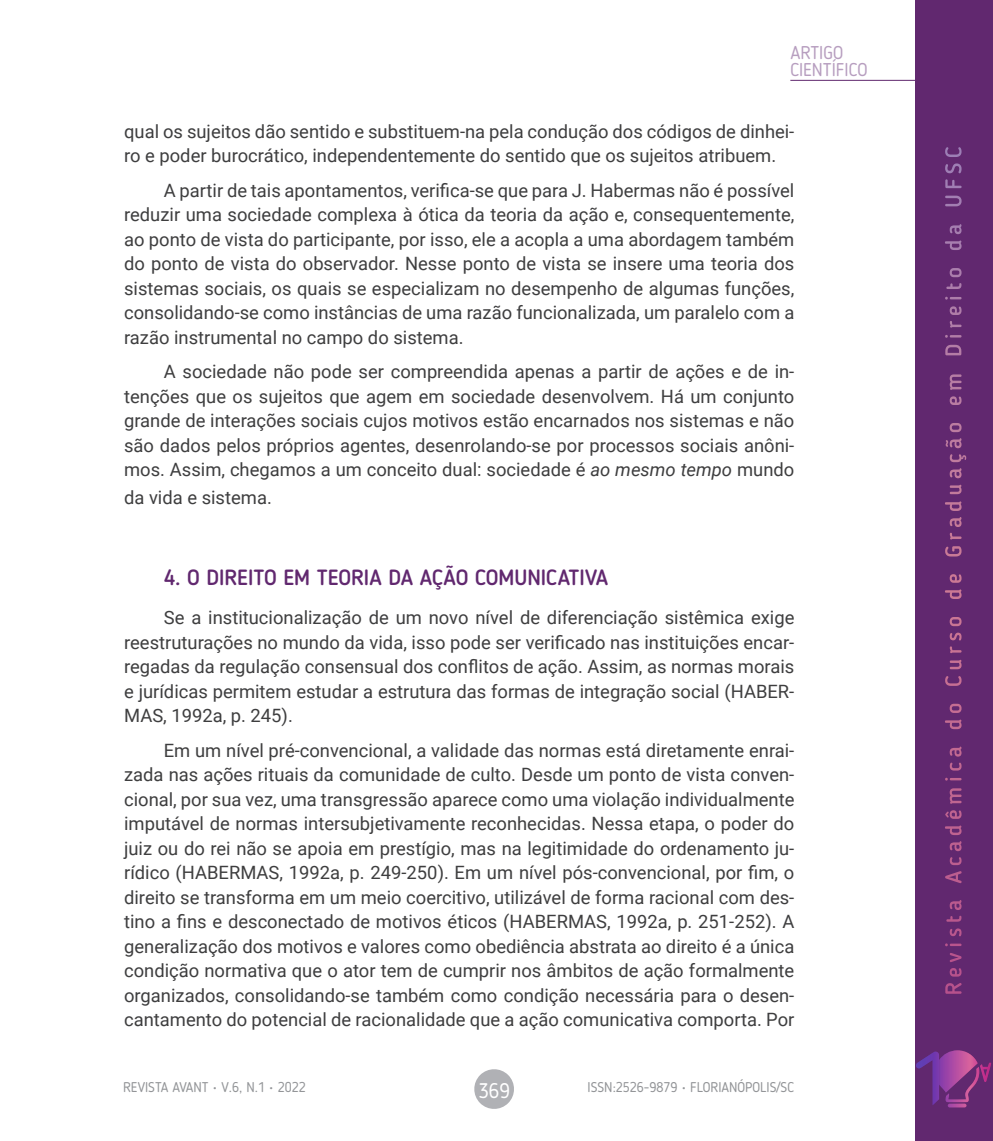
<style>
.page{position:relative;width:993px;height:1141px;background:#fff}
.page>*{position:absolute;margin:0;border:0;box-sizing:border-box;transform-origin:0 0}
.SEÇÕES{font:500 21.88px "Blogger Sans";color:#61286f}
.t1{font:21px "Blogger Sans";color:#fff}
.MIOLO{font:18.38px/24.5px "Roboto";color:#3e3e3f;text-align:justify}
.t2{font:18.38px/17.5px "Blogger Sans";color:#b79ebf}
.t3{font:14px "Blogger Sans";color:#939598}
.s1{font-style:italic}
</style>
<div class="page">
<svg style="left:474px;top:1069px;width:40px;height:40px"></svg>
<hr style="left:790px;top:80px;width:125px;height:1px;background:#61286f">
<div style="left:915px;top:0;width:77px;height:1141px;background:#61286f"></div>
<svg style="left:916px;top:1050px;width:74px;height:57px"></svg>
<svg style="left:945px;top:983px;width:16px;height:11px"></svg>
<svg style="left:949px;top:968px;width:12px;height:9px"></svg>
<svg style="left:949px;top:953px;width:12px;height:9px"></svg>
<svg style="left:945px;top:943px;width:16px;height:3px"></svg>
<svg style="left:949px;top:928px;width:12px;height:8px"></svg>
<svg style="left:946px;top:916px;width:15px;height:6px"></svg>
<svg style="left:949px;top:900px;width:12px;height:10px"></svg>
<svg style="left:945px;top:871px;width:16px;height:12px"></svg>
<svg style="left:949px;top:857px;width:12px;height:8px"></svg>
<svg style="left:949px;top:841px;width:12px;height:10px"></svg>
<svg style="left:945px;top:826px;width:16px;height:9px"></svg>
<svg style="left:945px;top:810px;width:16px;height:9px"></svg>
<svg style="left:949px;top:788px;width:12px;height:16px"></svg>
<svg style="left:945px;top:778px;width:16px;height:3px"></svg>
<svg style="left:949px;top:763px;width:12px;height:8px"></svg>
<svg style="left:949px;top:747px;width:12px;height:10px"></svg>
<svg style="left:945px;top:720px;width:16px;height:9px"></svg>
<svg style="left:949px;top:704px;width:12px;height:9px"></svg>
<svg style="left:945px;top:676px;width:16px;height:10px"></svg>
<svg style="left:949px;top:660px;width:12px;height:9px"></svg>
<svg style="left:949px;top:646px;width:12px;height:7px"></svg>
<svg style="left:949px;top:633px;width:12px;height:7px"></svg>
<svg style="left:949px;top:617px;width:12px;height:9px"></svg>
<svg style="left:945px;top:589px;width:16px;height:10px"></svg>
<svg style="left:949px;top:574px;width:12px;height:9px"></svg>
<svg style="left:945px;top:546px;width:16px;height:10px"></svg>
<svg style="left:949px;top:533px;width:12px;height:6px"></svg>
<svg style="left:949px;top:517px;width:12px;height:10px"></svg>
<svg style="left:945px;top:501px;width:16px;height:10px"></svg>
<svg style="left:949px;top:485px;width:12px;height:9px"></svg>
<svg style="left:949px;top:468px;width:12px;height:10px"></svg>
<svg style="left:949px;top:454px;width:16px;height:8px"></svg>
<svg style="left:945px;top:438px;width:16px;height:10px"></svg>
<svg style="left:949px;top:423px;width:12px;height:9px"></svg>
<svg style="left:949px;top:396px;width:12px;height:9px"></svg>
<svg style="left:949px;top:374px;width:12px;height:16px"></svg>
<svg style="left:945px;top:345px;width:16px;height:10px"></svg>
<svg style="left:945px;top:335px;width:16px;height:3px"></svg>
<svg style="left:949px;top:321px;width:12px;height:7px"></svg>
<svg style="left:949px;top:306px;width:12px;height:9px"></svg>
<svg style="left:945px;top:297px;width:16px;height:3px"></svg>
<svg style="left:946px;top:283px;width:15px;height:6px"></svg>
<svg style="left:949px;top:268px;width:12px;height:9px"></svg>
<svg style="left:945px;top:241px;width:16px;height:9px"></svg>
<svg style="left:949px;top:224px;width:12px;height:10px"></svg>
<svg style="left:945px;top:196px;width:16px;height:10px"></svg>
<svg style="left:945px;top:179px;width:16px;height:9px"></svg>
<svg style="left:945px;top:163px;width:16px;height:10px"></svg>
<svg style="left:945px;top:147px;width:16px;height:10px"></svg>
<p class="t2" style="left:790px;top:44px;width:79px">ARTIGO<br>CIENTÍFICO</p>
<p class="MIOLO" style="left:124px;top:118px;width:671px">qual os sujeitos dão sentido e substituem-na pela condução dos códigos de dinhei&shy;ro e poder burocrático, independentemente do sentido que os sujeitos atribuem.</p>
<p class="MIOLO" style="left:124px;top:177px;width:671px;text-indent:40px">A partir de tais apontamentos, verifica-se que para J. Habermas não é possível reduzir uma sociedade complexa à ótica da teoria da ação e, consequentemente, ao ponto de vista do participante, por isso, ele a acopla a uma abordagem também do ponto de vista do observador. Nesse ponto de vista se insere uma teoria dos sistemas sociais, os quais se especializam no desempenho de algumas funções, consolidando-se como instâncias de uma razão funcionalizada, um paralelo com a razão instrumental no campo do sistema.</p>
<p class="MIOLO" style="left:124px;top:359px;width:671px;text-indent:40px">A sociedade não pode ser compreendida apenas a partir de ações e de in&shy;tenções que os sujeitos que agem em sociedade desenvolvem. Há um conjunto grande de interações sociais cujos motivos estão encarnados nos sistemas e não são dados pelos próprios agentes, desenrolando-se por processos sociais anôni&shy;mos. Assim, chegamos a um conceito dual: sociedade é <span class="s1">ao mesmo tempo</span> mundo</p>
<p class="MIOLO" style="left:124px;top:485px;width:149px">da vida e sistema.</p>
<p class="SEÇÕES" style="left:164px;top:564px;width:446px">4. O DIREITO EM TEORIA DA AÇÃO COMUNICATIVA</p>
<p class="MIOLO" style="left:124px;top:605px;width:671px;text-indent:40px">Se a institucionalização de um novo nível de diferenciação sistêmica exige reestruturações no mundo da vida, isso pode ser verificado nas instituições encar&shy;regadas da regulação consensual dos conflitos de ação. Assim, as normas morais e jurídicas permitem estudar a estrutura das formas de integração social (HABER-MAS, 1992a, p. 245).</p>
<p class="MIOLO" style="left:124px;top:737px;width:671px;text-indent:40px">Em um nível pré-convencional, a validade das normas está diretamente enrai&shy;zada nas ações rituais da comunidade de culto. Desde um ponto de vista conven&shy;cional, por sua vez, uma transgressão aparece como uma violação individualmente imputável de normas intersubjetivamente reconhecidas. Nessa etapa, o poder do juiz ou do rei não se apoia em prestígio, mas na legitimidade do ordenamento ju&shy;rídico (HABERMAS, 1992a, p. 249-250). Em um nível pós-convencional, por fim, o direito se transforma em um meio coercitivo, utilizável de forma racional com des&shy;tino a fins e desconectado de motivos éticos (HABERMAS, 1992a, p. 251-252). A generalização dos motivos e valores como obediência abstrata ao direito é a única condição normativa que o ator tem de cumprir nos âmbitos de ação formalmente organizados, consolidando-se também como condição necessária para o desen&shy;cantamento do potencial de racionalidade que a ação comunicativa comporta. Por</p>
<p class="t3" style="left:123px;top:1079px;width:184px">REVISTA AVANT • V.6, N.1 • 2022</p>
<p class="t3" style="left:587px;top:1079px;width:208px">ISSN:2526-9879 • FLORIANÓPOLIS/SC</p>
<p class="t1" style="left:478px;top:1078px;width:33px">369</p>
</div>
